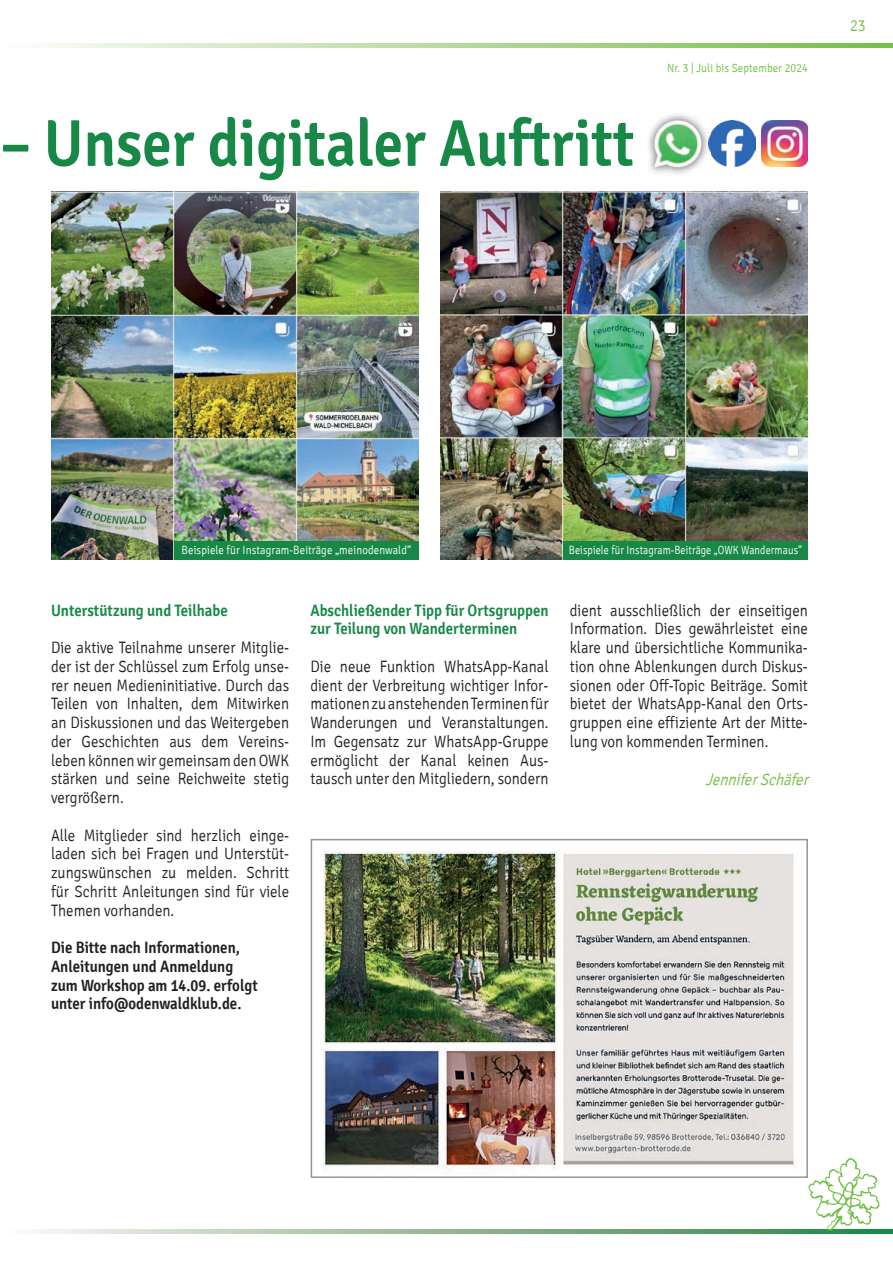
<style>
.page{position:relative;width:893px;height:1263px;background:#fff}
.page>*{position:absolute;margin:0;border:0;box-sizing:border-box;transform-origin:0 0}
.t1{font:600 66px "Signika";color:#188847;scale:.9 1}
.t2{font:300 16.5px/18.8px "Signika";color:#231f20;text-align:justify;scale:.9 1}
.t3{font:600 16.5px/18.8px "Signika";color:#231f20;scale:.9 1}
.t4{font:600 16.5px/18.8px "Signika";color:#188847;scale:.9 1}
.t5{font:italic 300 16.5px "Signika";color:#71bf44;scale:.9 1}
.t6{font:300 16.5px "Signika";color:#71bf44;scale:.9 1}
.t7{font:300 12px "Signika";letter-spacing:.01em;color:#fff;scale:.85 1}
.t8{font:300 12px "Signika";letter-spacing:.01em;color:#fff;scale:.9 1}
.t9{font:300 12px "Signika";letter-spacing:.01em;color:#71bf44;scale:.9 1}
</style>
<div class="page">
<svg style="left:43px;top:44px;width:850px;height:4px"></svg>
<svg style="left:36px;top:1229px;width:857px;height:4px"></svg>
<img style="left:807px;top:1158px;width:74px;height:75px">
<img style="left:761px;top:120px;width:47px;height:47px">
<img style="left:710px;top:120px;width:45px;height:47px">
<img style="left:648px;top:114px;width:62px;height:60px">
<img style="left:650px;top:116px;width:56px;height:56px">
<img style="left:323px;top:851px;width:471px;height:320px">
<div style="left:311px;top:839px;width:497px;height:339px;border:2px solid #939598"></div>
<img style="left:51px;top:192px;width:368px;height:367px">
<img style="left:440px;top:191px;width:368px;height:368px">
<div style="left:174px;top:541px;width:245px;height:18px;background:#188847"></div>
<div style="left:563px;top:541px;width:245px;height:18px;background:#188847"></div>
<h1 class="t1" style="left:0;top:105px;width:707px">– Unser digitaler Auftritt</h1>
<p class="t9" style="left:667px;top:61px;width:158px">Nr. 3 | Juli bis September 2024</p>
<p class="t6" style="left:850px;top:17px;width:19px">23</p>
<p class="t8" style="left:182px;top:544px;width:257px">Beispiele für Instagram-Beiträge „meinodenwald“</p>
<p class="t7" style="left:569px;top:544px;width:276px">Beispiele für Instagram-Beiträge „OWK Wandermaus“</p>
<p class="t4" style="left:51px;top:601px;width:198px">Unterstützung und Teilhabe</p>
<p class="t2" style="left:51px;top:639px;width:266px">Die aktive Teilnahme unserer Mitglie&shy;der ist der Schlüssel zum Erfolg unse&shy;rer neuen Medieninitiative. Durch das Teilen von Inhalten, dem Mitwirken an Diskussionen und das Weitergeben der Geschichten aus dem Vereins&shy;leben können wir gemeinsam den OWK stärken und seine Reichweite stetig vergrößern.</p>
<p class="t2" style="left:51px;top:826px;width:266px">Alle Mitglieder sind herzlich einge&shy;laden sich bei Fragen und Unterstüt&shy;zungswünschen zu melden. Schritt für Schritt Anleitungen sind für viele Themen vorhanden.</p>
<p class="t3" style="left:51px;top:938px;width:231px">Die Bitte nach Informationen,<br>Anleitungen und Anmeldung zum Workshop am 14.09. erfolgt unter info@odenwaldklub.de.</p>
<p class="t4" style="left:310px;top:601px;width:266px">Abschließender Tipp für Ortsgruppen zur Teilung von Wanderterminen</p>
<p class="t2" style="left:310px;top:657px;width:266px">Die neue Funktion WhatsApp-Kanal dient der Verbreitung wichtiger Infor&shy;mationen zu anstehenden Terminen für Wanderungen und Veranstaltungen.<br>Im Gegensatz zur WhatsApp-Gruppe ermöglicht der Kanal keinen Aus&shy;tausch unter den Mitgliedern, sondern</p>
<p class="t2" style="left:570px;top:601px;width:266px">dient ausschließlich der einseitigen Information. Dies gewährleistet eine klare und übersichtliche Kommunika&shy;tion ohne Ablenkungen durch Diskus&shy;sionen oder Off-Topic Beiträge. Somit bietet der WhatsApp-Kanal den Orts&shy;gruppen eine effiziente Art der Mitte&shy;lung von kommenden Terminen.</p>
<p class="t5" style="left:705px;top:770px;width:121px">JenniferSchäfer</p>
</div>
